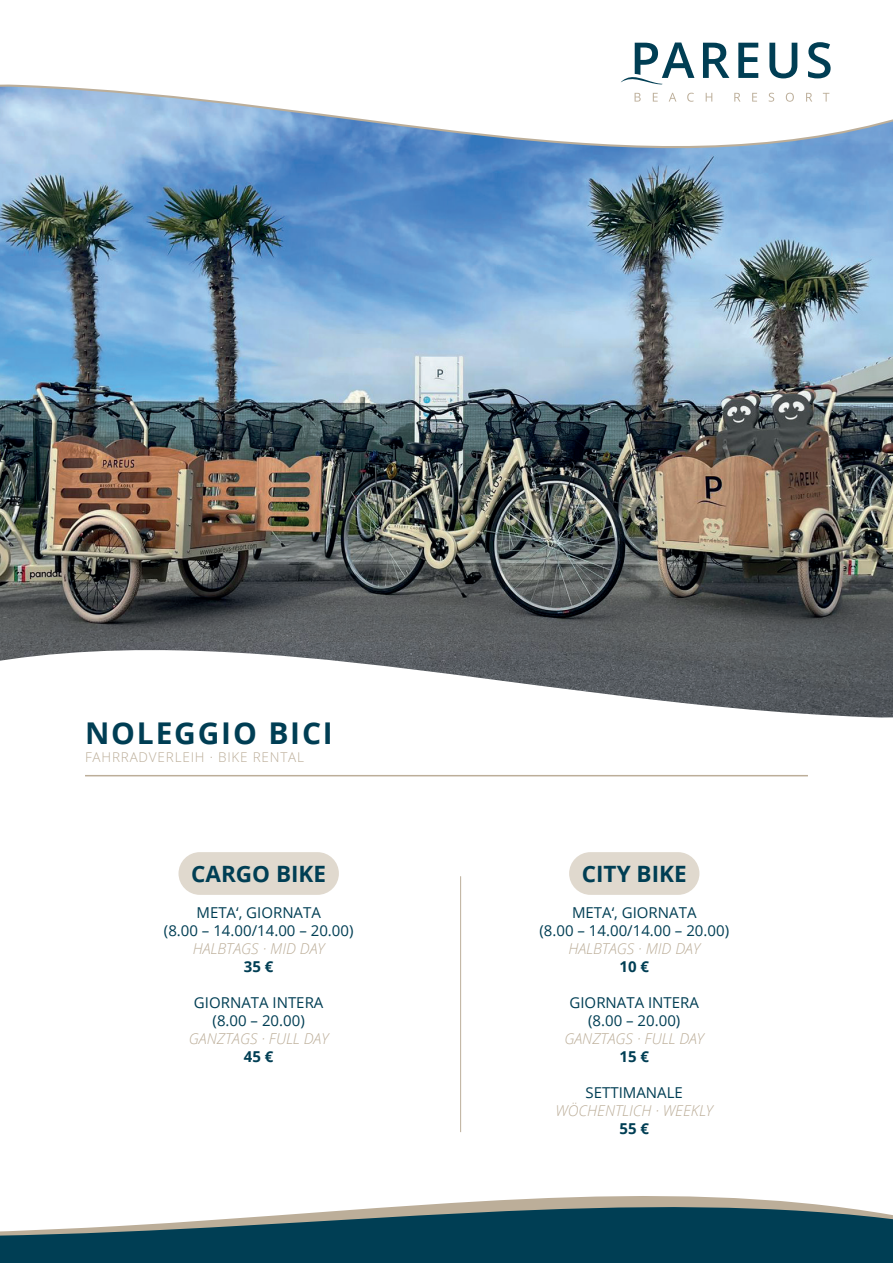
<style>
.page{position:relative;width:893px;height:1263px;background:#fff}
.page>*{position:absolute;margin:0;border:0;box-sizing:border-box;transform-origin:0 0}
.t1{font:700 30px "Open Sans";letter-spacing:.06em;color:#003e54}
.t2{font:700 22.5px "Open Sans";color:#003e54}
.t3{font:15px/18px "Open Sans";color:#003e54;text-align:center}
.t4{font:italic 300 15px "Open Sans";color:#bcae99}
.t5{font:700 15px "Open Sans";color:#003e54}
.t6{font:300 13.5px "Open Sans";letter-spacing:.06em;color:#bcae99}
</style>
<div class="page">
<img style="left:0;top:196px;width:893px;height:401px">
<div style="left:0;top:1237px;width:893px;height:26px;background:#003e54"></div>
<svg style="left:0;top:1196px;width:893px;height:41px"></svg>
<svg style="left:0;top:84px;width:893px;height:110px"></svg>
<svg style="left:621px;top:42px;width:210px;height:43px"></svg>
<svg style="left:635px;top:93px;width:194px;height:9px"></svg>
<svg style="left:0;top:597px;width:893px;height:409px"></svg>
<hr style="left:85px;top:775px;width:723px;height:1px;background:#bcae99">
<div style="left:178px;top:852px;width:161px;height:43px;background:#e0d9ce;border-radius:21px"></div>
<div style="left:569px;top:852px;width:130px;height:43px;background:#e0d9ce;border-radius:21px"></div>
<hr style="left:460px;top:876px;width:1px;height:256px;background:#bcae99">
<h1 class="t1" style="left:85px;top:712px;width:249px">NOLEGGIO BICI</h1>
<p class="t6" style="left:85px;top:748px;width:221px">FAHRRADVERLEIH · BIKE RENTAL</p>
<h2 class="t2" style="left:191px;top:858px;width:136px">CARGO BIKE</h2>
<p class="t3" style="left:164px;top:903px;width:191px">META‘, GIORNATA<br>(8.00 – 14.00/14.00 – 20.00)</p>
<p class="t4" style="left:193px;top:938px;width:133px">HALBTAGS · MID DAY</p>
<p class="t5" style="left:244px;top:956px;width:31px">35 €</p>
<p class="t3" style="left:194px;top:993px;width:131px">GIORNATA INTERA (8.00 – 20.00)</p>
<p class="t4" style="left:189px;top:1028px;width:141px">GANZTAGS · FULL DAY</p>
<p class="t5" style="left:244px;top:1046px;width:31px">45 €</p>
<h2 class="t2" style="left:582px;top:858px;width:106px">CITY BIKE</h2>
<p class="t3" style="left:539px;top:903px;width:191px">META‘, GIORNATA<br>(8.00 – 14.00/14.00 – 20.00)</p>
<p class="t4" style="left:568px;top:938px;width:133px">HALBTAGS · MID DAY</p>
<p class="t5" style="left:619px;top:956px;width:31px">10 €</p>
<p class="t3" style="left:570px;top:993px;width:131px">GIORNATA INTERA (8.00 – 20.00)</p>
<p class="t4" style="left:564px;top:1028px;width:141px">GANZTAGS · FULL DAY</p>
<p class="t5" style="left:619px;top:1046px;width:31px">15 €</p>
<p class="t3" style="left:586px;top:1083px;width:99px">SETTIMANALE</p>
<p class="t4" style="left:555px;top:1100px;width:159px">WÖCHENTLICH · WEEKLY</p>
<p class="t5" style="left:619px;top:1118px;width:31px">55 €</p>
</div>
